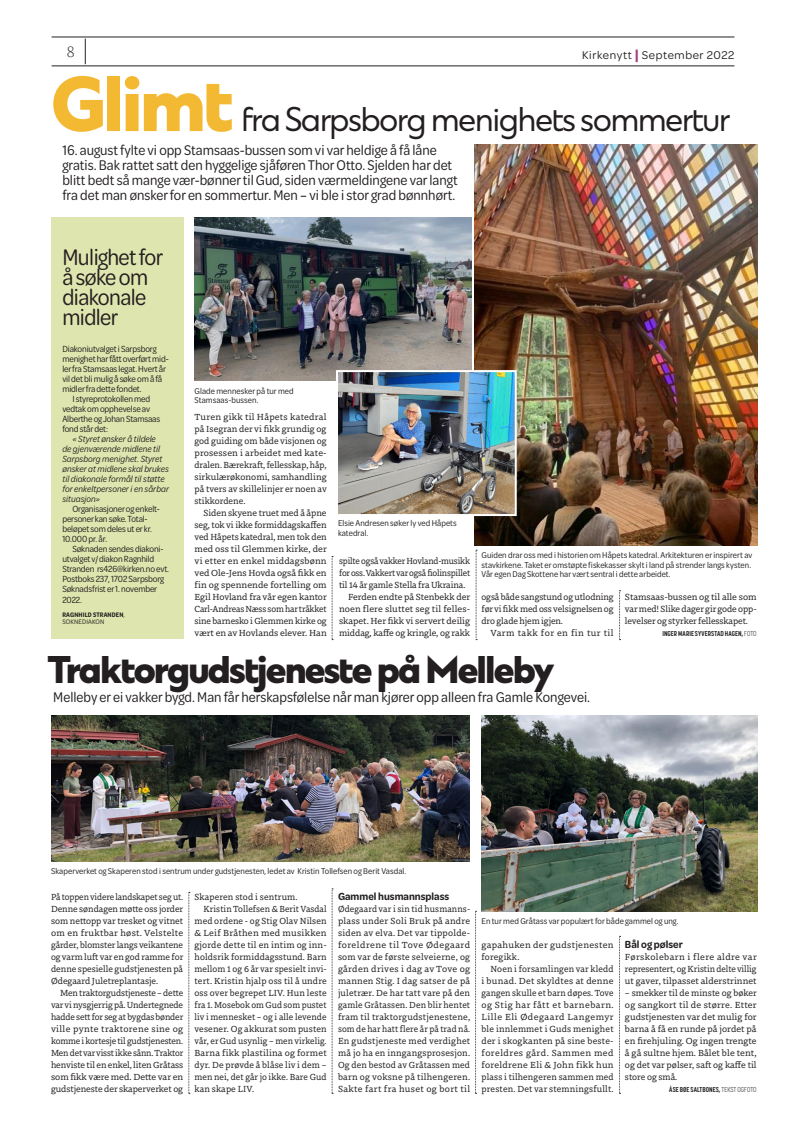
<style>
.page{position:relative;width:794px;height:1134px;background:#fff}
.page>*{position:absolute;margin:0;border:0;box-sizing:border-box;transform-origin:0 0}
.AAA_gudstjenester_va{font:800 72.5px "Ekster";letter-spacing:-.04em;color:#f3b932}
.Tittel_hoved{font:800 36px "Ekster";letter-spacing:-.05em;color:#231f20}
.Tittel_hoved-2{font:32px "Ekster";letter-spacing:-.05em;color:#231f20}
.t1{font:24px/20px "Omnes Cond";letter-spacing:-.025em;color:#231f20}
.t2{font:300 16px "Source Serif Pro";color:#231f20}
._2017_ingress_sans{font:15px/15px "Omnes Cond";color:#231f20}
.t3{font:12px "Omnes";letter-spacing:.05em;color:#231f20}
._2021_kn_mellomtitte{font:600 11px "Omnes Semi Cond";color:#231f20}
._2019_KN_brødtekst_b{font:9.5px/10px "Omnes Cond";letter-spacing:-.015em;color:#231f20}
._2019_KN_brødtekst_b-2{font:italic 9.5px/10px "Omnes Cond";color:#231f20}
._2020_brødtekst_Innr{font:9px/12px "Dovetail MVB";letter-spacing:-.01em;color:#231f20;text-align:justify}
._2020_brødtekst_star{font:9px/12px "Dovetail MVB";letter-spacing:.005em;color:#231f20;text-align:justify}
._2017_bildetekst{font:9px/9.5px "Omnes Cond";letter-spacing:.005em;color:#231f20}
._2020_brødtekst_star-2{font:9px/12px "Dovetail MVB";letter-spacing:.005em;color:#231f20;text-align:justify;scale:1.04 1}
._2020_brødtekst_star-3{font:9px/12px "Dovetail MVB";letter-spacing:.005em;color:#231f20;text-align:justify;scale:.96 1}
._2020_brødtekst_Innr-2{font:9px/12px "Dovetail MVB";letter-spacing:-.01em;color:#231f20;text-align:justify;scale:1.04 1}
._2020_brødtekst_star-4{font:9px/12px "Dovetail MVB";letter-spacing:.035em;color:#231f20;scale:1.04 1}
._2020_brødtekst_Innr-3{font:9px "Dovetail MVB";letter-spacing:.045em;color:#231f20;scale:1.04 1}
._2020_brødtekst_Innr-4{font:9px "Dovetail MVB";letter-spacing:.015em;color:#231f20}
._2022_Byline_etter{font:700 7px "Korolev Condensed";letter-spacing:.005em;color:#231f20}
._2019_KN_brødtekst_b-3{font:600 7px/7px "Omnes Cond";letter-spacing:.02em;color:#231f20}
.s1{font-family:"Acumin Pro";font-weight:900;color:#a23d7e}
.s2{font-weight:400}
.s3{font-weight:300}
</style>
<div class="page">
<div style="left:51px;top:217px;width:132px;height:421px;background:#dee5ae"></div>
<img style="left:194px;top:217px;width:277px;height:164px">
<img style="left:51px;top:716px;width:419px;height:145px">
<img style="left:474px;top:144px;width:283px;height:402px">
<img style="left:335px;top:369px;width:183px;height:148px">
<img style="left:481px;top:716px;width:276px;height:195px">
<hr style="left:52px;top:66px;width:682px;height:1px;background:#231f20">
<hr style="left:52px;top:37px;width:682px;height:1px;background:#231f20">
<svg style="left:85px;top:39px;width:1px;height:25px"></svg>
<svg style="left:189px;top:892px;width:1px;height:202px"></svg>
<svg style="left:332px;top:889px;width:1px;height:205px"></svg>
<svg style="left:475px;top:911px;width:1px;height:183px"></svg>
<svg style="left:619px;top:936px;width:1px;height:158px"></svg>
<svg style="left:332px;top:556px;width:1px;height:84px"></svg>
<svg style="left:476px;top:550px;width:1px;height:90px"></svg>
<svg style="left:619px;top:590px;width:1px;height:50px"></svg>
<h3 class="t2" style="left:67px;top:42px;width:9px">8</h3>
<h3 class="t3" style="left:582px;top:47px;width:154px">Kirkenytt <span class="s1">|</span> September 2022</h3>
<p class="AAA_gudstjenester_va" style="left:51px;top:59px;width:184px">Glimt</p>
<p class="Tittel_hoved-2" style="left:241px;top:100px;width:490px">fra Sarpsborg menighets sommertur</p>
<p class="_2017_ingress_sans" style="left:62px;top:142px;width:397px">16. august fylte vi opp Stamsaas-bussen som vi var heldige å få låne gratis. Bak rattet satt den hyggelige sjåføren Thor Otto. Sjelden har det blitt bedt så mange vær-bønner til Gud, siden værmeldingene var langt fra det man ønsker for en sommertur. Men – vi ble i stor grad bønnhørt.</p>
<p class="t1" style="left:62px;top:246px;width:102px">Mulighet for å søke om diakonale midler</p>
<p class="_2019_KN_brødtekst_b" style="left:62px;top:343px;width:108px">Diakoniutvalget i Sarpsborg menighet har fått overført mid&shy;ler fra Stamsaas legat. Hvert år vil det bli mulig å søke om å få midler fra dette fondet.</p>
<p class="_2019_KN_brødtekst_b" style="left:62px;top:393px;width:99px;text-indent:10px">I styreprotokollen med vedtak om opphevelse av<br>Alberthe og Johan Stamsaas fond står det:</p>
<p class="_2019_KN_brødtekst_b-2" style="left:62px;top:433px;width:108px;text-indent:10px">« Styret ønsker å tildele<br>de gjenværende midlene til<br>Sarpsborg menighet. Styret ønsker at midlene skal brukes til diakonale formål til støtte for enkeltpersoner i en sårbar situasjon»</p>
<p class="_2019_KN_brødtekst_b" style="left:62px;top:503px;width:99px;text-indent:10px">Organisasjoner og enkelt&shy;personer kan søke. Total&shy;beløpet som deles ut er kr.<br>10.000 pr. år.</p>
<p class="_2019_KN_brødtekst_b" style="left:62px;top:543px;width:108px;text-indent:10px">Søknaden sendes diakoni&shy;utvalget v/ diakon Ragnhild<br>Stranden rs426@kirken.no evt.<br>Postboks 237, 1702 Sarpsborg<br>Søknadsfrist er 1. november</p>
<p class="_2019_KN_brødtekst_b" style="left:62px;top:594px;width:21px">2022.</p>
<p class="_2019_KN_brødtekst_b-3" style="left:62px;top:611px;width:64px">RAGNHILD STRANDEN<span class="s2">,<br>SOKNEDIAKON</span></p>
<p class="_2017_bildetekst" style="left:194px;top:386px;width:101px">Glade mennesker på tur med<br>Stamsaas-bussen.</p>
<p class="_2020_brødtekst_star-2" style="left:194px;top:410px;width:129px">Turen gikk til Håpets katedral på Isegran der vi fikk grundig og god guiding om både visjonen og prosessen i arbeidet med kate&shy;dralen. Bærekraft, fellesskap, håp, sirkulærøkonomi, samhandling på tvers av skillelinjer er noen av stikkordene.</p>
<p class="_2020_brødtekst_Innr" style="left:194px;top:506px;width:134px;text-indent:9px">Siden skyene truet med å åpne seg, tok vi ikke formiddagskaffen ved Håpets katedral, men tok den med oss til Glemmen kirke, der vi etter en enkel middagsbønn ved Ole-Jens Hovda også fikk en fin og spennende fortelling om Egil Hovland fra vår egen kantor Carl-Andreas Næss som har tråkket sine barnesko i Glemmen kirke og vært en av Hovlands elever. Han</p>
<p class="_2017_bildetekst" style="left:338px;top:518px;width:120px">Elsie Andresen søker ly ved Håpets katedral.</p>
<p class="_2020_brødtekst_Innr" style="left:339px;top:554px;width:133px">spilte også vakker Hovland-musikk for oss. Vakkert var også fiolinspillet til 14 år gamle Stella fra Ukraina.</p>
<p class="_2020_brødtekst_Innr" style="left:339px;top:590px;width:133px;text-indent:9px">Ferden endte på Stenbekk der noen flere sluttet seg til felles&shy;skapet. Her fikk vi servert deilig middag, kaffe og kringle, og rakk</p>
<p class="_2017_bildetekst" style="left:481px;top:550px;width:272px;text-align:justify">Guiden drar oss med i historien om Håpets katedral. Arkitekturen er inspirert av stavkirkene. Taket er omstøpte fiskekasser skylt i land på strender langs kysten.<br>Vår egen Dag Skottene har vært sentral i dette arbeidet.</p>
<p class="_2020_brødtekst_Innr" style="left:481px;top:590px;width:134px">også både sangstund og utlodning før vi fikk med oss velsignelsen og dro glade hjem igjen.</p>
<p class="_2020_brødtekst_Innr-3" style="left:490px;top:626px;width:120px">Varm takk for en fin tur til</p>
<p class="_2020_brødtekst_Innr-2" style="left:625px;top:590px;width:128px">Stamsaas-bussen og til alle som var med! Slike dager gir gode opp&shy;levelser og styrker fellesskapet.</p>
<p class="_2022_Byline_etter" style="left:662px;top:629px;width:96px">INGER MARIE SYVERSTAD HAGEN, <span class="s3">FOTO</span></p>
<p class="Tittel_hoved" style="left:48px;top:647px;width:508px">Traktorgudstjeneste på Melleby</p>
<p class="_2017_ingress_sans" style="left:53px;top:689px;width:538px">Melleby er ei vakker bygd. Man får herskapsfølelse når man kjører opp alleen fra Gamle Kongevei.</p>
<p class="_2017_bildetekst" style="left:51px;top:866px;width:357px">Skaperverket og Skaperen stod i sentrum under gudstjenesten, ledet av Kristin Tollefsen og Berit Vasdal.</p>
<p class="_2020_brødtekst_star-3" style="left:51px;top:890px;width:139px">På toppen videre landskapet seg ut.<br>Denne søndagen møtte oss jorder som nettopp var tresket og vitnet om en fruktbar høst. Velstelte gårder, blomster langs veikantene og varm luft var en god ramme for denne spesielle gudstjenesten på Ødegaard Juletreplantasje.</p>
<p class="_2020_brødtekst_Innr" style="left:51px;top:986px;width:134px;text-indent:9px">Men traktorgudstjeneste – dette var vi nysgjerrig på. Undertegnede hadde sett for seg at bygdas bønder ville pynte traktorene sine og komme i kortesje til gudstjenesten.<br>Men det var visst ikke sånn. Traktor henviste til en enkel, liten Gråtass som fikk være med. Dette var en gudstjeneste der skaperverket og</p>
<p class="_2020_brødtekst_Innr-4" style="left:194px;top:890px;width:105px">Skaperen stod i sentrum.</p>
<p class="_2020_brødtekst_Innr" style="left:194px;top:902px;width:134px;text-indent:9px">Kristin Tollefsen &amp; Berit Vasdal med ordene - og Stig Olav Nilsen &amp; Leif Bråthen med musikken gjorde dette til en intim og inn&shy;holdsrik formiddagsstund. Barn mellom 1 og 6 år var spesielt invi&shy;tert. Kristin hjalp oss til å undre oss over begrepet LIV. Hun leste fra 1. Mosebok om Gud som pustet liv i mennesket – og i alle levende vesener. Og akkurat som pusten vår, er Gud usynlig – men virkelig.<br>Barna fikk plastilina og formet dyr. De prøvde å blåse liv i dem – men nei, det går jo ikke. Bare Gud kan skape LIV.</p>
<p class="_2021_kn_mellomtitte" style="left:338px;top:889px;width:113px">Gammel husmannsplass</p>
<p class="_2020_brødtekst_star" style="left:338px;top:902px;width:134px">Ødegaard var i sin tid husmanns&shy;plass under Soli Bruk på andre siden av elva. Det var tippolde&shy;foreldrene til Tove Ødegaard som var de første selveierne, og gården drives i dag av Tove og mannen Stig. I dag satser de på juletrær. De har tatt vare på den gamle Gråtassen. Den blir hentet fram til traktorgudstjenestene, som de har hatt flere år på trad nå.<br>En gudstjeneste med verdighet må jo ha en inngangsprosesjon.<br>Og den bestod av Gråtassen med barn og voksne på tilhengeren.<br>Sakte fart fra huset og bort til</p>
<p class="_2017_bildetekst" style="left:481px;top:916px;width:198px">En tur med Gråtass var populært for både gammel og ung.</p>
<p class="_2020_brødtekst_star-4" style="left:481px;top:938px;width:128px">gapahuken der gudstjenesten foregikk.</p>
<p class="_2020_brødtekst_Innr" style="left:481px;top:962px;width:134px;text-indent:9px">Noen i forsamlingen var kledd i bunad. Det skyldtes at denne gangen skulle et barn døpes. Tove og Stig har fått et barnebarn.<br>Lille Eli Ødegaard Langemyr ble innlemmet i Guds menighet der i skogkanten på sine beste&shy;foreldres gård. Sammen med foreldrene Eli &amp; John fikk hun plass i tilhengeren sammen med presten. Det var stemningsfullt.</p>
<p class="_2021_kn_mellomtitte" style="left:625px;top:937px;width:59px">Bål og pølser</p>
<p class="_2020_brødtekst_star-2" style="left:625px;top:950px;width:128px">Førskolebarn i flere aldre var representert, og Kristin delte villig ut gaver, tilpasset alderstrinnet</p>
<p class="_2020_brødtekst_star" style="left:625px;top:986px;width:133px">– smekker til de minste og bøker og sangkort til de større. Etter gudstjenesten var det mulig for barna å få en runde på jordet på en firehjuling. Og ingen trengte å gå sultne hjem. Bålet ble tent, og det var pølser, saft og kaffe til store og små.</p>
<p class="_2022_Byline_etter" style="left:669px;top:1085px;width:89px">ÅSE BØE SALTBONES, <span class="s3">TEKST OGFOTO</span></p>
</div>
